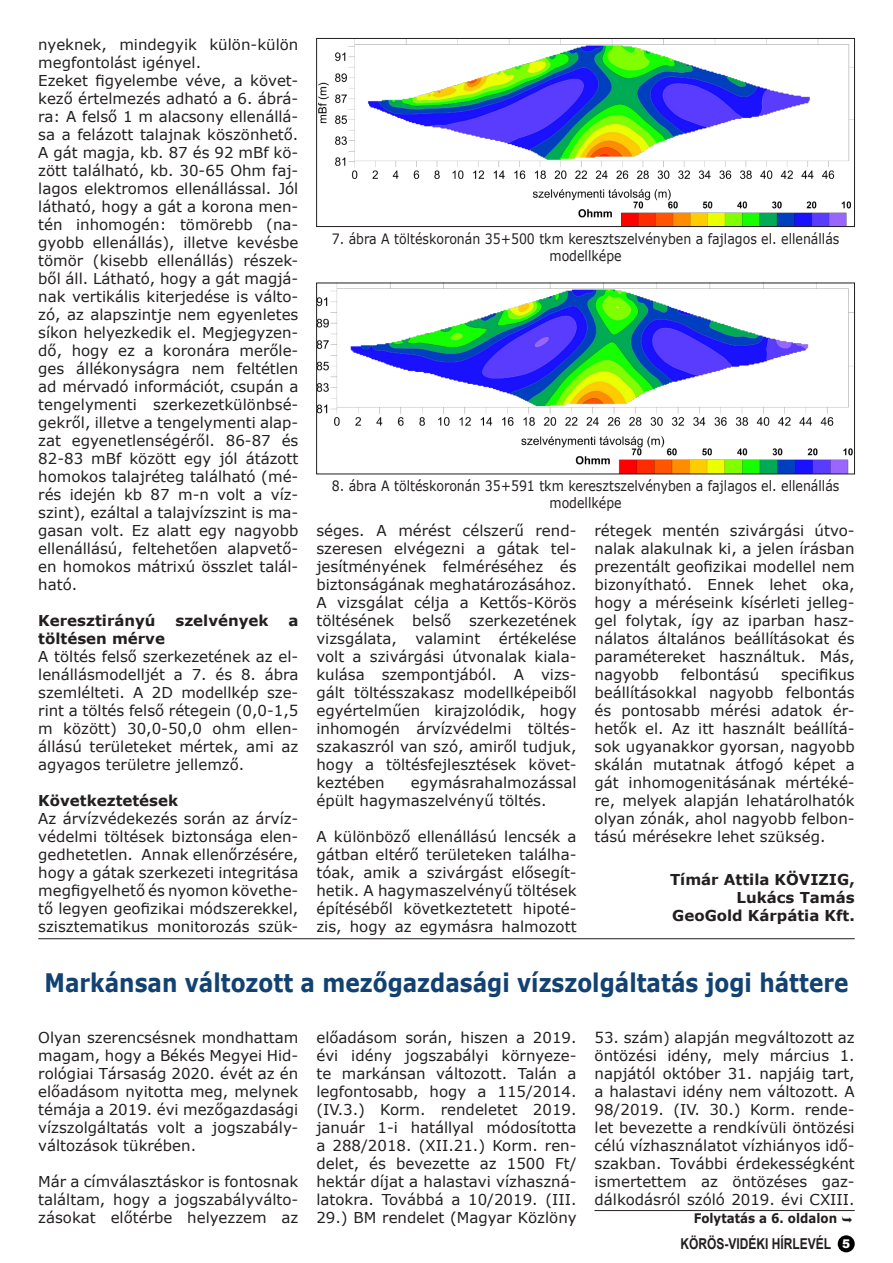
<style>
.page{position:relative;width:893px;height:1263px;background:#fff}
.page>*{position:absolute;margin:0;border:0;box-sizing:border-box;transform-origin:0 0}
.t1{font:700 25.5px "Verdana";color:#124271;scale:.85 1}
.t2{font:15px/18px "Verdana";color:#231f20;text-align:justify}
.t3{font:700 15px "Verdana";color:#231f20}
.t4{font:700 15px "Arial";color:#231f20;scale:.8 1}
.t5{font:14.25px/17.1px "Verdana";color:#231f20;text-align:center;scale:.88 1}
.t6{font:700 13.2px "Verdana";color:#231f20;scale:.9 1}
.t7{font:900 12px "Arial";color:#fff}
</style>
<div class="page">
<div style="left:838px;top:1235px;width:17px;height:17px;background:#000;border-radius:50%"></div>
<hr style="left:38px;top:938px;width:817px;height:1px;background:#231f20">
<img style="left:318px;top:40px;width:535px;height:185px">
<div style="left:316px;top:38px;width:539px;height:189px;border:1px solid #231f20"></div>
<img style="left:318px;top:285px;width:535px;height:187px">
<hr style="left:594px;top:1210px;width:261px;height:1px;background:#231f20">
<p class="t2" style="left:38px;top:35px;width:262px">nyeknek, mindegyik külön-külön megfontolást igényel.</p>
<p class="t2" style="left:38px;top:71px;width:262px">Ezeket figyelembe véve, a követ&shy;kező értelmezés adható a 6. ábrá&shy;ra: A felső 1 m alacsony ellenállá&shy;sa a felázott talajnak köszönhető.<br>A gát magja, kb. 87 és 92 mBf kö&shy;zött található, kb. 30-65 Ohm faj&shy;lagos elektromos ellenállással. Jól látható, hogy a gát a korona men&shy;tén inhomogén: tömörebb (na&shy;gyobb ellenállás), illetve kevésbe tömör (kisebb ellenállás) részek&shy;ből áll. Látható, hogy a gát magjá&shy;nak vertikális kiterjedése is válto&shy;zó, az alapszintje nem egyenletes síkon helyezkedik el. Megjegyzen&shy;dő, hogy ez a koronára merőle&shy;ges állékonyságra nem feltétlen ad mérvadó információt, csupán a tengelymenti szerkezetkülönbsé&shy;gekről, illetve a tengelymenti alap&shy;zat egyenetlenségéről. 86-87 és 82-83 mBf között egy jól átázott homokos talajréteg található (mé&shy;rés idején kb 87 m-n volt a víz&shy;szint), ezáltal a talajvízszint is ma&shy;gasan volt. Ez alatt egy nagyobb ellenállású, feltehetően alapvető&shy;en homokos mátrixú összlet talál&shy;ható.</p>
<p class="t3" style="left:38px;top:610px;width:119px">Keresztirányú</p>
<p class="t3" style="left:175px;top:610px;width:95px">szelvények</p>
<p class="t3" style="left:288px;top:610px;width:12px">a</p>
<p class="t3" style="left:38px;top:628px;width:128px">töltésen mérve</p>
<p class="t2" style="left:38px;top:647px;width:262px">A töltés felső szerkezetének az el&shy;lenállásmodelljét a 7. és 8. ábra szemlélteti. A 2D modellkép sze&shy;rint a töltés felső rétegein (0,0-1,5 m között) 30,0-50,0 ohm ellen&shy;állású területeket mértek, ami az agyagos területre jellemző.</p>
<p class="t3" style="left:38px;top:790px;width:141px">Következtetések</p>
<p class="t2" style="left:38px;top:809px;width:262px">Az árvízvédekezés során az árvíz&shy;védelmi töltések biztonsága elen&shy;gedhetetlen. Annak ellenőrzésére, hogy a gátak szerkezeti integritása megfigyelhető és nyomon követhe&shy;tő legyen geofizikai módszerekkel, szisztematikus monitorozás szük-</p>
<p class="t5" style="left:332px;top:230px;width:578px">7. ábra A töltéskoronán 35+500 tkm keresztszelvényben a fajlagos el. ellenállás modellképe</p>
<p class="t5" style="left:332px;top:477px;width:578px">8. ábra A töltéskoronán 35+591 tkm keresztszelvényben a fajlagos el. ellenállás modellképe</p>
<p class="t2" style="left:316px;top:521px;width:262px">séges. A mérést célszerű rend&shy;szeresen elvégezni a gátak tel&shy;jesítményének felméréséhez és biztonságának meghatározásához.<br>A vizsgálat célja a Kettős-Körös töltésének belső szerkezetének vizsgálata, valamint értékelése volt a szivárgási útvonalak kiala&shy;kulása szempontjából. A vizs&shy;gált töltésszakasz modellképeiből egyértelműen kirajzolódik, hogy inhomogén árvízvédelmi töltés&shy;szakaszról van szó, amiről tudjuk, hogy a töltésfejlesztések követ&shy;keztében</p>
<p class="t2" style="left:316px;top:773px;width:262px;text-indent:94px">egymásrahalmozással épült hagymaszelvényű töltés.</p>
<p class="t2" style="left:316px;top:827px;width:262px">A különböző ellenállású lencsék a gátban eltérő területeken találha&shy;tóak, amik a szivárgást elősegít&shy;hetik. A hagymaszelvényű töltések építéséből következtetett hipoté&shy;zis, hogy az egymásra halmozott</p>
<p class="t2" style="left:595px;top:521px;width:262px">rétegek mentén szivárgási útvo&shy;nalak alakulnak ki, a jelen írásban prezentált geofizikai modellel nem bizonyítható. Ennek lehet oka, hogy a méréseink kísérleti jelleg&shy;gel folytak, így az iparban hasz&shy;nálatos általános beállításokat és paramétereket használtuk. Más, nagyobb</p>
<p class="t2" style="left:681px;top:665px;width:80px">felbontású</p>
<p class="t2" style="left:595px;top:665px;width:262px;text-indent:187px">specifikus beállításokkal nagyobb felbontás és pontosabb mérési adatok ér&shy;hetők el. Az itt használt beállítá&shy;sok ugyanakkor gyorsan, nagyobb skálán mutatnak átfogó képet a gát inhomogenitásának mértéké&shy;re, melyek alapján lehatárolhatók olyan zónák, ahol nagyobb felbon&shy;tású mérésekre lehet szükség.</p>
<p class="t3" style="left:670px;top:869px;width:186px">Tímár Attila KÖVIZIG,</p>
<p class="t3" style="left:736px;top:887px;width:120px">Lukács Tamás</p>
<p class="t3" style="left:672px;top:905px;width:184px">GeoGold Kárpátia Kft.</p>
<p class="t1" style="left:44px;top:964px;width:947px">Markánsan változott a mezőgazdasági vízszolgáltatás jogi háttere</p>
<p class="t2" style="left:38px;top:1028px;width:262px">Olyan szerencsésnek mondhattam magam, hogy a Békés Megyei Hid&shy;rológiai Társaság 2020. évét az én előadásom nyitotta meg, melynek témája a 2019. évi mezőgazdasági vízszolgáltatás volt a jogszabály&shy;változások tükrében.</p>
<p class="t2" style="left:38px;top:1172px;width:262px">Már a címválasztáskor is fontosnak találtam, hogy a jogszabályválto&shy;zásokat előtérbe helyezzem az</p>
<p class="t2" style="left:316px;top:1028px;width:262px">előadásom során, hiszen a 2019. évi idény jogszabályi környeze&shy;te markánsan változott. Talán a legfontosabb, hogy a 115/2014. (IV.3.) Korm. rendeletet 2019. január 1-i hatállyal módosította a 288/2018. (XII.21.) Korm. ren&shy;delet, és bevezette az 1500 Ft/ hektár díjat a halastavi vízhaszná&shy;latokra. Továbbá a 10/2019. (III.<br>29.) BM rendelet (Magyar Közlöny</p>
<p class="t2" style="left:595px;top:1028px;width:262px">53. szám) alapján megváltozott az öntözési idény, mely március 1. napjától október 31. napjáig tart, a halastavi idény nem változott. A 98/2019. (IV. 30.) Korm. rende&shy;let bevezette a rendkívüli öntözési célú vízhasználatot vízhiányos idő&shy;szakban. További érdekességként ismertettem az öntözéses gaz&shy;dálkodásról szóló 2019. évi CXIII.</p>
<p class="t6" style="left:694px;top:1209px;width:161px">Folytatás a 6. oldalon</p>
<p class="t4" style="left:680px;top:1233px;width:190px">KÖRÖS-VIDÉKI HÍRLEVÉL</p>
<p class="t7" style="left:842px;top:1235px;width:10px">5</p>
</div>
